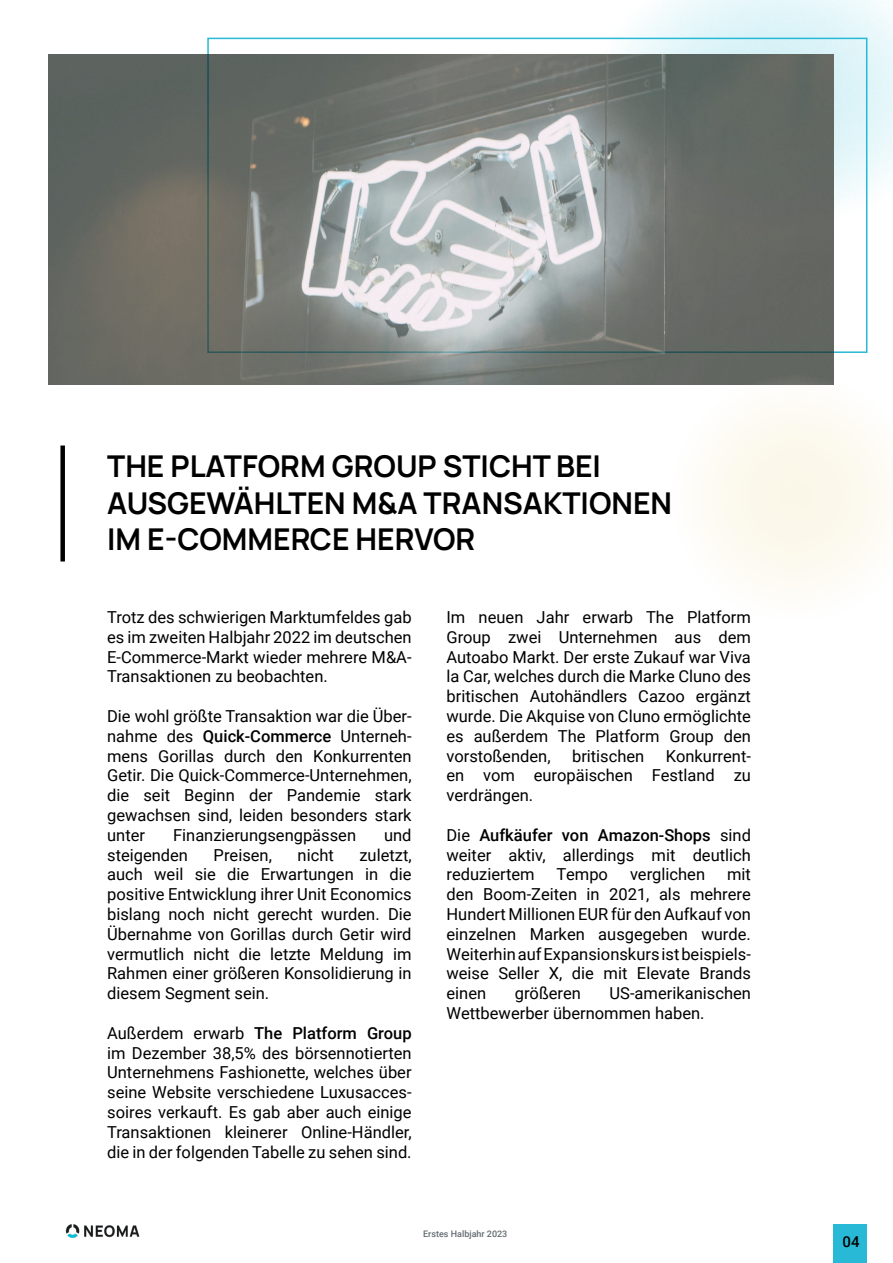
<style>
.page{position:relative;width:893px;height:1263px;background:#fff}
.page>*{position:absolute;margin:0;border:0;box-sizing:border-box;transform-origin:0 0}
.t1{font:200 30px/36px "Manrope";color:#000}
.t2{font:16.5px/19.8px "Roboto";color:#000;text-align:justify}
.t3{font:500 15px "Roboto";color:#000}
.t4{font:500 9px "Roboto";color:#636c70}
.s1{font-weight:500}
</style>
<div class="page">
<svg style="left:595px;top:0;width:298px;height:228px;fill:#e6f7fa"></svg>
<div style="left:60px;top:445px;width:5px;height:116px;background:#000"></div>
<img style="left:49px;top:54px;width:785px;height:331px">
<div style="left:834px;top:1225px;width:33px;height:38px;background:#27b9d5"></div>
<img style="left:65px;top:1224px;width:75px;height:14px">
<svg style="left:672px;top:374px;width:215px;height:214px;fill:#fdfaf2"></svg>
<h1 class="t1" style="left:107px;top:447px;width:566px">THE PLATFORM GROUP STICHT BEI<br>AUSGEWÄHLTEN M&amp;A TRANSAKTIONEN<br>IM E-COMMERCE HERVOR</h1>
<p class="t2" style="left:107px;top:607px;width:306px">Trotz des schwierigen Marktumfeldes gab es im zweiten Halbjahr 2022 im deutschen E-Commerce-Markt wieder mehrere M&amp;A-Transaktionen zu beobachten.</p>
<p class="t2" style="left:107px;top:706px;width:306px">Die wohl größte Transaktion war die Über&shy;nahme des <span class="s1">Quick-Commerce</span> Unterneh&shy;mens Gorillas durch den Konkurrenten Getir. Die Quick-Commerce-Unternehmen, die seit Beginn der Pandemie stark gewachsen sind, leiden besonders stark unter</p>
<p class="t2" style="left:173px;top:824px;width:185px">Finanzierungsengpässen</p>
<p class="t2" style="left:384px;top:824px;width:29px">und</p>
<p class="t2" style="left:107px;top:844px;width:82px">steigenden</p>
<p class="t2" style="left:214px;top:844px;width:60px">Preisen,</p>
<p class="t2" style="left:298px;top:844px;width:38px">nicht</p>
<p class="t2" style="left:107px;top:844px;width:306px;text-indent:252px">zuletzt, auch weil sie die Erwartungen in die positive Entwicklung ihrer Unit Economics bislang noch nicht gerecht wurden. Die Übernahme von Gorillas durch Getir wird vermutlich nicht die letzte Meldung im Rahmen einer größeren Konsolidierung in diesem Segment sein.</p>
<p class="t2" style="left:107px;top:1022px;width:306px">Außerdem erwarb <span class="s1">The Platform Group </span>im Dezember 38,5% des börsennotierten Unternehmens Fashionette, welches über seine Website verschiedene Luxusacces&shy;soires verkauft. Es gab aber auch einige Transaktionen kleinerer Online-Händler, die in der folgenden Tabelle zu sehen sind.</p>
<p class="t2" style="left:446px;top:607px;width:306px">Im neuen Jahr erwarb The Platform Group zwei Unternehmen aus dem Autoabo Markt. Der erste Zukauf war Viva la Car, welches durch die Marke Cluno des britischen Autohändlers Cazoo ergänzt wurde. Die Akquise von Cluno ermöglichte es außerdem The Platform Group den vorstoßenden,</p>
<p class="t2" style="left:446px;top:745px;width:306px;text-indent:219px">Konkurrent&shy;en vom europäischen Festland zu verdrängen.</p>
<p class="t2" style="left:446px;top:824px;width:306px">Die <span class="s1">Aufkäufer von Amazon-Shops</span> sind weiter aktiv, allerdings mit deutlich reduziertem</p>
<p class="t2" style="left:572px;top:745px;width:74px">britischen</p>
<p class="t2" style="left:556px;top:864px;width:53px">Tempo</p>
<p class="t2" style="left:630px;top:864px;width:77px">verglichen</p>
<p class="t2" style="left:446px;top:864px;width:306px;text-indent:281px">mit den Boom-Zeiten in 2021, als mehrere Hundert Millionen EUR für den Aufkauf von einzelnen Marken ausgegeben wurde.<br>Weiterhin auf Expansionskurs ist beispiels&shy;weise Seller X, die mit Elevate Brands einen</p>
<p class="t2" style="left:515px;top:983px;width:68px">größeren</p>
<p class="t2" style="left:446px;top:983px;width:306px;text-indent:163px">US-amerikanischen<br>Wettbewerber übernommen haben.</p>
<p class="t4" style="left:423px;top:1227px;width:86px">Erstes Halbjahr 2023</p>
<p class="t3" style="left:843px;top:1231px;width:19px">04</p>
</div>
